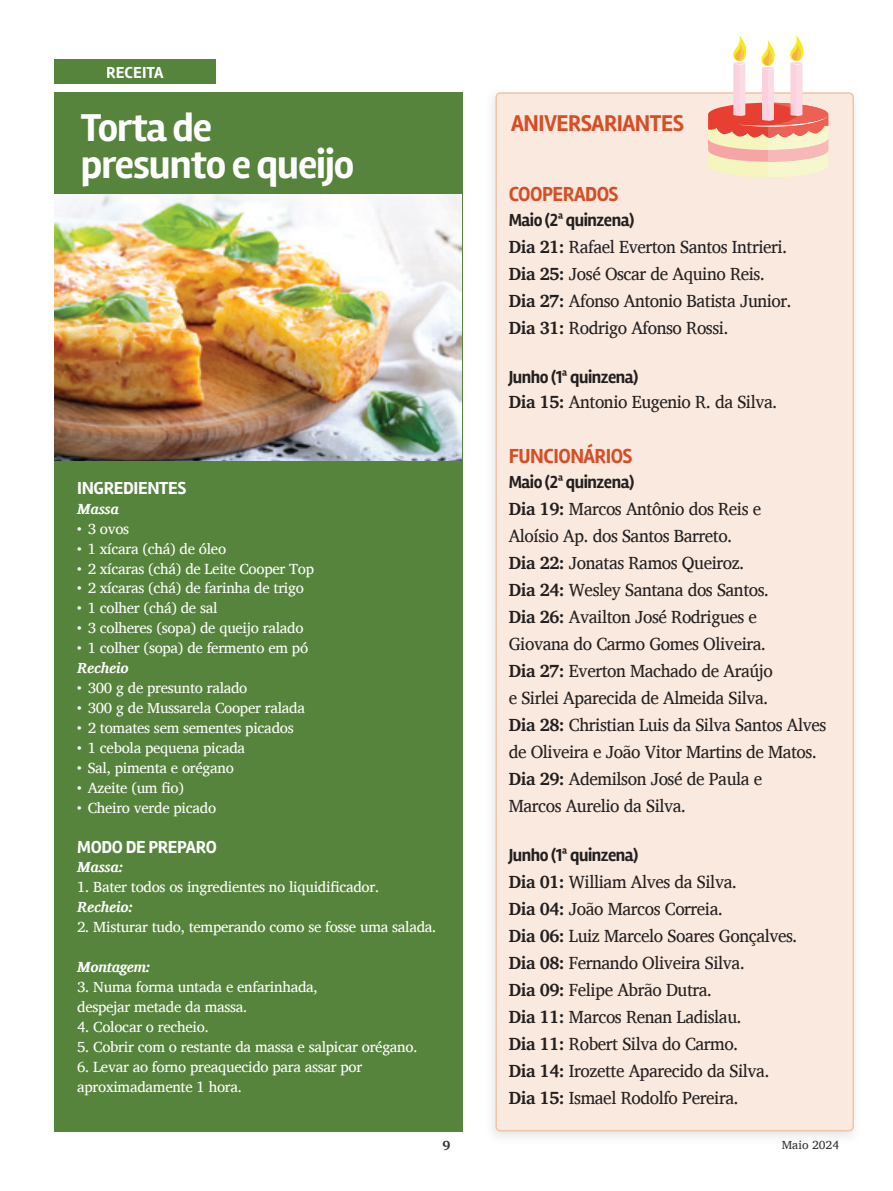
<style>
.page{position:relative;width:893px;height:1191px;background:#fff}
.page>*{position:absolute;margin:0;border:0;box-sizing:border-box;transform-origin:0 0}
.t1{font:700 40.2px/36.8px "Rambla";letter-spacing:-.025em;color:#fff}
.t2{font:700 23.55px "Rambla";letter-spacing:-.02em;color:#d54e27;scale:.96 1}
.t3{font:700 21px "Rambla";letter-spacing:-.025em;color:#d54e27;scale:.96 1}
.t4{font:18px/27px "Charis SIL";letter-spacing:-.025em;color:#231f20;scale:.96 1}
.t5{font:700 18px "Rambla";letter-spacing:-.025em;color:#231f20;scale:.96 1}
.t6{font:700 18px "Rambla";letter-spacing:-.02em;color:#fff}
.t7{font:700 16.5px "Rambla";color:#fff}
.t8{font:15px/20px "Charis SIL";letter-spacing:-.02em;color:#fff}
.t9{font:italic 700 15px "Charis SIL";letter-spacing:-.02em;color:#fff}
.t10{font:700 13.5px "Charis SIL";color:#312f30}
.t11{font:12px "Charis SIL";color:#312f30}
.s1{font-weight:700}
</style>
<div class="page">
<div style="left:496px;top:93px;width:357px;height:1037px;background:#f9e9de;border-radius:4px"></div>
<div style="left:495px;top:92px;width:359px;height:1039px;border:2px solid #f1c4a9;border-radius:4px"></div>
<svg style="left:708px;top:35px;width:120px;height:142px"></svg>
<div style="left:54px;top:92px;width:409px;height:1039px;background:#57843c"></div>
<div style="left:54px;top:60px;width:161px;height:24px;background:#57843c"></div>
<img style="left:55px;top:194px;width:407px;height:266px">
<p class="t7" style="left:106px;top:62px;width:59px">RECEITA</p>
<h1 class="t1" style="left:81px;top:110px;width:275px">Torta de presunto e queijo</h1>
<p class="t6" style="left:77px;top:477px;width:111px">INGREDIENTES</p>
<p class="t9" style="left:77px;top:500px;width:43px">Massa</p>
<p class="t8" style="left:77px;top:518px;width:54px">• 3 ovos</p>
<p class="t8" style="left:77px;top:538px;width:150px">• 1 xícara (chá) de óleo</p>
<p class="t8" style="left:77px;top:558px;width:238px">• 2 xícaras (chá) de Leite Cooper Top</p>
<p class="t8" style="left:77px;top:578px;width:228px">• 2 xícaras (chá) de farinha de trigo</p>
<p class="t8" style="left:77px;top:598px;width:142px">• 1 colher (chá) de sal</p>
<p class="t8" style="left:77px;top:618px;width:228px">• 3 colheres (sopa) de queijo ralado</p>
<p class="t8" style="left:77px;top:638px;width:233px">• 1 colher (sopa) de fermento em pó</p>
<p class="t9" style="left:77px;top:659px;width:53px">Recheio</p>
<p class="t8" style="left:77px;top:678px;width:172px">• 300 g de presunto ralado</p>
<p class="t8" style="left:77px;top:698px;width:229px">• 300 g de Mussarela Cooper ralada</p>
<p class="t8" style="left:77px;top:718px;width:218px">• 2 tomates sem sementes picados</p>
<p class="t8" style="left:77px;top:737px;width:170px">• 1 cebola pequena picada</p>
<p class="t8" style="left:77px;top:757px;width:158px">• Sal, pimenta e orégano</p>
<p class="t8" style="left:77px;top:777px;width:108px">• Azeite (um fio)</p>
<p class="t8" style="left:77px;top:797px;width:140px">• Cheiro verde picado</p>
<p class="t6" style="left:77px;top:836px;width:141px">MODO DE PREPARO</p>
<p class="t9" style="left:77px;top:858px;width:48px">Massa:</p>
<p class="t8" style="left:77px;top:877px;width:304px">1. Bater todos os ingredientes no liquidificador.</p>
<p class="t9" style="left:77px;top:898px;width:57px">Recheio:</p>
<p class="t8" style="left:77px;top:917px;width:361px">2. Misturar tudo, temperando como se fosse uma salada.</p>
<p class="t9" style="left:77px;top:958px;width:75px">Montagem:</p>
<p class="t8" style="left:77px;top:976px;width:242px">3. Numa forma untada e enfarinhada, despejar metade da massa.</p>
<p class="t8" style="left:77px;top:1016px;width:133px">4. Colocar o recheio.</p>
<p class="t8" style="left:77px;top:1036px;width:342px">5. Cobrir com o restante da massa e salpicar orégano.</p>
<p class="t8" style="left:77px;top:1056px;width:287px">6. Levar ao forno preaquecido para assar por aproximadamente 1 hora.</p>
<h2 class="t2" style="left:511px;top:109px;width:181px">ANIVERSARIANTES</h2>
<p class="t3" style="left:509px;top:181px;width:116px">COOPERADOS</p>
<p class="t5" style="left:509px;top:209px;width:132px">Maio (2ª quinzena)</p>
<p class="t4" style="left:509px;top:233px;width:296px"><span class="s1">Dia 21:</span> Rafael Everton Santos Intrieri.<br><span class="s1">Dia 25:</span> José Oscar de Aquino Reis.<br><span class="s1">Dia 27:</span> Afonso Antonio Batista Junior.<br><span class="s1">Dia 31:</span> Rodrigo Afonso Rossi.</p>
<p class="t5" style="left:509px;top:366px;width:137px">Junho (1ª quinzena)</p>
<p class="t4" style="left:509px;top:388px;width:281px"><span class="s1">Dia 15:</span> Antonio Eugenio R. da Silva.</p>
<p class="t3" style="left:509px;top:443px;width:131px">FUNCIONÁRIOS</p>
<p class="t5" style="left:509px;top:471px;width:132px">Maio (2ª quinzena)</p>
<p class="t4" style="left:509px;top:495px;width:333px"><span class="s1">Dia 19:</span> Marcos Antônio dos Reis e<br>Aloísio Ap. dos Santos Barreto.<br><span class="s1">Dia 22:</span> Jonatas Ramos Queiroz.<br><span class="s1">Dia 24:</span> Wesley Santana dos Santos.<br><span class="s1">Dia 26:</span> Availton José Rodrigues e<br>Giovana do Carmo Gomes Oliveira.<br><span class="s1">Dia 27:</span> Everton Machado de Araújo<br>e Sirlei Aparecida de Almeida Silva.<br><span class="s1">Dia 28:</span> Christian Luis da Silva Santos Alves de Oliveira e João Vitor Martins de Matos.<br><span class="s1">Dia 29:</span> Ademilson José de Paula e<br>Marcos Aurelio da Silva.</p>
<p class="t5" style="left:509px;top:844px;width:137px">Junho (1ª quinzena)</p>
<p class="t4" style="left:509px;top:868px;width:302px"><span class="s1">Dia 01:</span> William Alves da Silva.<br><span class="s1">Dia 04:</span> João Marcos Correia.<br><span class="s1">Dia 06:</span> Luiz Marcelo Soares Gonçalves.<br><span class="s1">Dia 08:</span> Fernando Oliveira Silva.<br><span class="s1">Dia 09:</span> Felipe Abrão Dutra.<br><span class="s1">Dia 11:</span> Marcos Renan Ladislau.<br><span class="s1">Dia 11:</span> Robert Silva do Carmo.<br><span class="s1">Dia 14:</span> Irozette Aparecido da Silva.<br><span class="s1">Dia 15:</span> Ismael Rodolfo Pereira.</p>
<p class="t10" style="left:442px;top:1137px;width:9px">9</p>
<p class="t11" style="left:782px;top:1138px;width:59px">Maio 2024</p>
</div>
